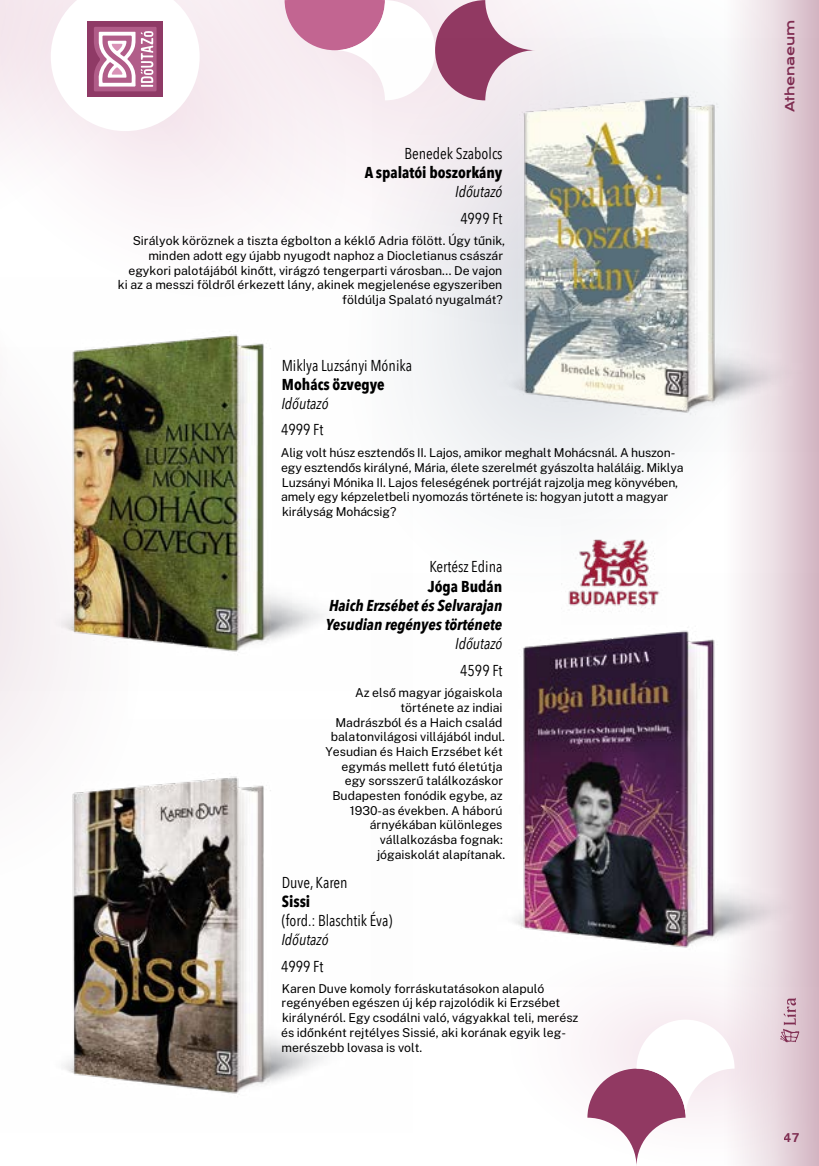
<style>
.page{position:relative;width:819px;height:1166px;background:#fff}
.page>*{position:absolute;margin:0;border:0;box-sizing:border-box;transform-origin:0 0}
.t1{font:15.75px "Avenir Next Condensed";color:#000}
.t2{font:italic 700 15.75px/19.2px "Avenir Next Condensed";color:#000}
.t3{font:700 15.75px "Avenir Next Condensed";color:#000}
.t4{font:italic 15.75px "Avenir Next Condensed";color:#000}
.t5{font:100 12.25px/14.7px "Public Sans";color:#000;text-align:right}
.t6{font:12.25px "Krona One";letter-spacing:-.02em;color:#913962}
.t7{font:100 12.25px "Public Sans";color:#913962}
</style>
<div class="page">
<div style="left:450px;top:451px;width:213px;height:44px;background:#f4f5f7"></div>
<svg style="left:401px;top:0;width:213px;height:39px;fill:#f8f4f7"></svg>
<div style="left:335px;top:0;width:100px;height:100px;background:#fff;border-radius:50%"></div>
<svg style="left:435px;top:0;width:100px;height:100px;fill:#913962"></svg>
<div style="left:589px;top:996px;width:135px;height:122px;background:#faf2f6"></div>
<svg style="left:0;top:0;width:401px;height:207px;fill:#f8eef3"></svg>
<svg style="left:51px;top:0;width:149px;height:131px"></svg>
<img style="left:579px;top:539px;width:76px;height:34px">
<div style="left:724px;top:0;width:95px;height:1166px;background:linear-gradient(to right,#fefdfe,#d5b8c5)"></div>
<svg style="left:780px;top:998px;width:19px;height:44px"></svg>
<img style="left:372px;top:39px;width:447px;height:412px">
<img style="left:0;top:278px;width:412px;height:412px">
<img style="left:372px;top:573px;width:447px;height:413px">
<img style="left:0;top:719px;width:412px;height:375px">
<svg style="left:587px;top:1068px;width:98px;height:98px;fill:#913962"></svg>
<svg style="left:636px;top:1019px;width:98px;height:98px"></svg>
<p class="t1" style="left:404px;top:140px;width:100px">Benedek Szabolcs</p>
<p class="t3" style="left:365px;top:163px;width:139px">A spalatói boszorkány</p>
<p class="t4" style="left:455px;top:182px;width:49px">Időutazó</p>
<p class="t1" style="left:460px;top:205px;width:44px">4999 Ft</p>
<p class="t5" style="left:118px;top:233px;width:389px">Sirályok köröznek a tiszta égbolton a kéklő Adria fölött. Úgy tűnik, minden adott egy újabb nyugodt naphoz a Diocletianus császár egykori palotájából kinőtt, virágzó tengerparti városban… De vajon<br>ki az a messzi földről érkezett lány, akinek megjelenése egyszeriben földúlja Spalató nyugalmát?</p>
<p class="t1" style="left:282px;top:352px;width:132px">Miklya Luzsányi Mónika</p>
<p class="t3" style="left:282px;top:375px;width:104px">Mohács özvegye</p>
<p class="t4" style="left:281px;top:394px;width:49px">Időutazó</p>
<p class="t1" style="left:281px;top:416px;width:44px">4999 Ft</p>
<p class="t5" style="left:281px;top:445px;width:404px;text-align:left">Alig volt húsz esztendős II. Lajos, amikor meghalt Mohácsnál. A huszon&shy;egy esztendős királyné, Mária, élete szerelmét gyászolta haláláig. Miklya Luzsányi Mónika II. Lajos feleségének portréját rajzolja meg könyvében, amely egy képzeletbeli nyomozás története is: hogyan jutott a magyar királyság Mohácsig?</p>
<p class="t1" style="left:429px;top:553px;width:75px">Kertész Edina</p>
<p class="t3" style="left:428px;top:576px;width:76px">Jóga Budán</p>
<p class="t2" style="left:326px;top:596px;width:178px">Haich Erzsébet és Selvarajan<br>Yesudian regényes története</p>
<p class="t4" style="left:455px;top:634px;width:49px">Időutazó</p>
<p class="t1" style="left:460px;top:657px;width:44px">4599 Ft</p>
<p class="t5" style="left:325px;top:685px;width:181px">Az első magyar jógaiskola története az indiai<br>Madrászból és a Haich család balatonvilágosi villájából indul.<br>Yesudian és Haich Erzsébet két egymás mellett futó életútja egy sorsszerű találkozáskor<br>Budapesten fonódik egybe, az<br>1930-as években. A háború árnyékában különleges vállalkozásba fognak: jógaiskolát alapítanak.</p>
<p class="t1" style="left:282px;top:869px;width:67px">Duve, Karen</p>
<p class="t3" style="left:282px;top:892px;width:30px">Sissi</p>
<p class="t1" style="left:282px;top:907px;width:112px">(ford.: Blaschtik Éva)</p>
<p class="t4" style="left:281px;top:930px;width:49px">Időutazó</p>
<p class="t1" style="left:281px;top:953px;width:44px">4999 Ft</p>
<p class="t5" style="left:281px;top:980px;width:299px;text-align:left">Karen Duve komoly forráskutatásokon alapuló regényében egészen új kép rajzolódik ki Erzsébet királynéról. Egy csodálni való, vágyakkal teli, merész és időnként rejtélyes Sissié, aki korának egyik leg&shy;merészebb lovasa is volt.</p>
<p class="t6" style="left:782px;top:112px;width:94px;rotate:-90deg">Athenaeum</p>
<p class="t7" style="left:783px;top:1129px;width:17px">47</p>
</div>
